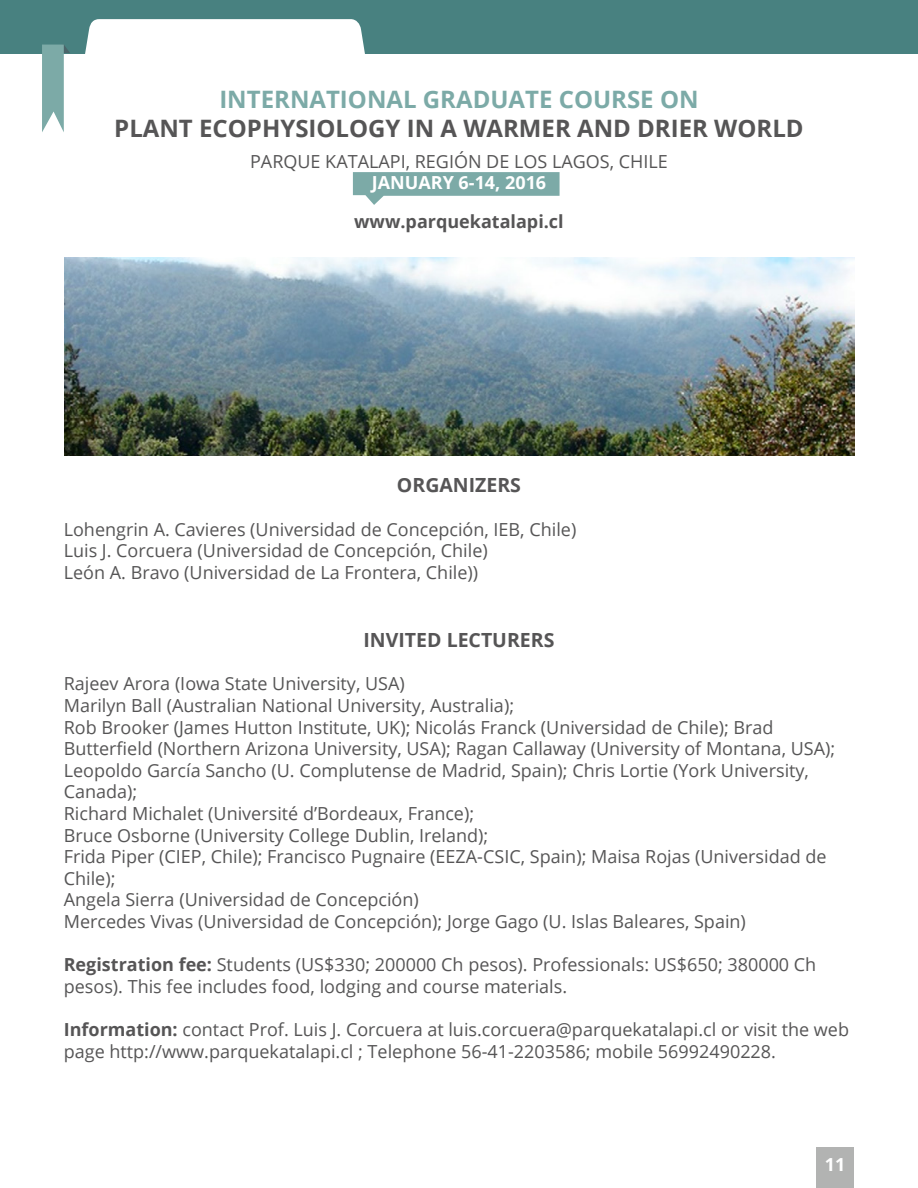
<style>
.page{position:relative;width:918px;height:1188px;background:#fff}
.page>*{position:absolute;margin:0;border:0;box-sizing:border-box;transform-origin:0 0}
.t1{font:700 24px "Open Sans";color:#565556}
.t2{font:700 24px "Open Sans";color:#7caaa7}
.t3{font:700 19.5px "Open Sans";color:#565556}
.t4{font:18px/21.6px "Open Sans";color:#565556}
.t5{font:700 18px "Open Sans";color:#565556}
.t6{font:700 18px "Open Sans";color:#fff}
.s1{font-weight:700}
</style>
<div class="page">
<div style="left:816px;top:1147px;width:38px;height:41px;background:#b2b3b2"></div>
<div style="left:0;top:0;width:918px;height:53px;background:#488180"></div>
<svg style="left:79px;top:19px;width:292px;height:35px;background:#f2f6f6"></svg>
<svg style="left:42px;top:45px;width:28px;height:87px"></svg>
<svg style="left:353px;top:172px;width:207px;height:33px"></svg>
<img style="left:64px;top:257px;width:790px;height:198px">
<h1 class="t2" style="left:219px;top:83px;width:481px">INTERNATIONAL GRADUATE COURSE ON</h1>
<h1 class="t1" style="left:114px;top:111px;width:691px">PLANT ECOPHYSIOLOGY IN A WARMER AND DRIER WORLD</h1>
<p class="t4" style="left:250px;top:150px;width:419px">PARQUE KATALAPI, REGIÓN DE LOS LAGOS, CHILE</p>
<p class="t6" style="left:372px;top:170px;width:176px">JANUARY 6-14, 2016</p>
<p class="t5" style="left:354px;top:209px;width:211px">www.parquekatalapi.cl</p>
<p class="t3" style="left:397px;top:472px;width:126px">ORGANIZERS</p>
<p class="t4" style="left:64px;top:518px;width:514px">Lohengrin A. Cavieres (Universidad de Concepción, IEB, Chile)<br>Luis J. Corcuera (Universidad de Concepción, Chile)<br>León A. Bravo (Universidad de La Frontera, Chile))</p>
<p class="t3" style="left:364px;top:626px;width:192px">INVITED LECTURERS</p>
<p class="t4" style="left:64px;top:673px;width:773px">Rajeev Arora (Iowa State University, USA)<br>Marilyn Ball (Australian National University, Australia);<br>Rob Brooker (James Hutton Institute, UK); Nicolás Franck (Universidad de Chile); Brad Butterfield (Northern Arizona University, USA); Ragan Callaway (University of Montana, USA); Leopoldo García Sancho (U. Complutense de Madrid, Spain); Chris Lortie (York University, Canada);<br>Richard Michalet (Université d’Bordeaux, France);<br>Bruce Osborne (University College Dublin, Ireland);<br>Frida Piper (CIEP, Chile); Francisco Pugnaire (EEZA-CSIC, Spain); Maisa Rojas (Universidad de Chile);<br>Angela Sierra (Universidad de Concepción)<br>Mercedes Vivas (Universidad de Concepción); Jorge Gago (U. Islas Baleares, Spain)</p>
<p class="t4" style="left:64px;top:953px;width:754px"><span class="s1">Registration fee:</span> Students (US$330; 200000 Ch pesos). Professionals: US$650; 380000 Ch pesos). This fee includes food, lodging and course materials.</p>
<p class="t4" style="left:64px;top:1018px;width:787px"><span class="s1">Information:</span> contact Prof. Luis J. Corcuera at luis.corcuera@parquekatalapi.cl or visit the web page http://www.parquekatalapi.cl ; Telephone 56-41-2203586; mobile 56992490228.</p>
<p class="t6" style="left:825px;top:1151px;width:22px">11</p>
</div>
